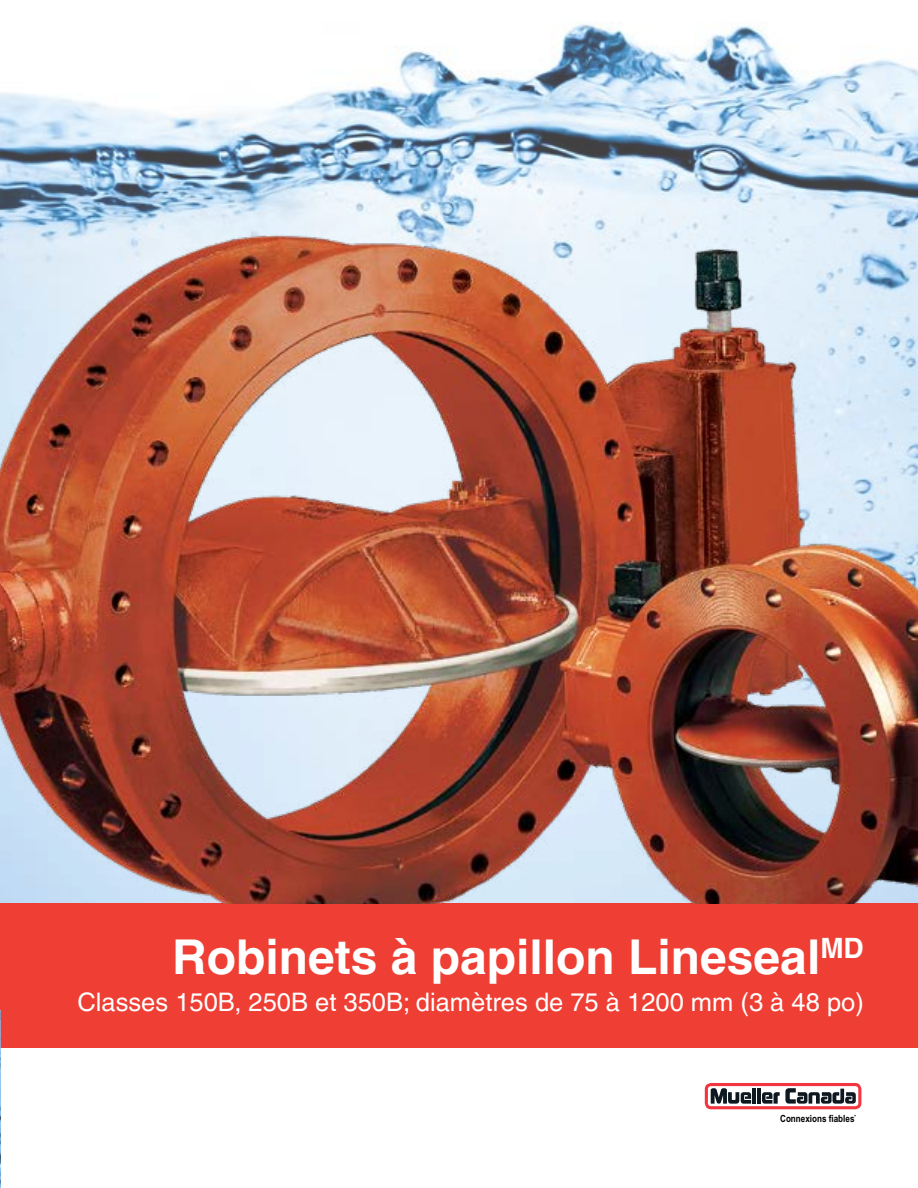
<style>
.page{position:relative;width:918px;height:1188px;background:#fff}
.page>*{position:absolute;margin:0;border:0;box-sizing:border-box;transform-origin:0 0}
.t1{font:700 48px "Helvetica LT Pro";color:#fff}
.t2{font:25.5px "Helvetica LT Pro";color:#fff}
.t3{font:700 9.9px "Arial Narrow";color:#000}
</style>
<div class="page">
<img style="left:1px;top:22px;width:917px;height:176px">
<div style="left:0;top:903px;width:918px;height:146px;background:#ef3e33"></div>
<svg style="left:704px;top:1082px;width:159px;height:28px"></svg>
<div style="left:705px;top:1083px;width:156px;height:26px;background:linear-gradient(to bottom,#f33843,#f33e48);border-radius:6px"></div>
<div style="left:708px;top:1086px;width:150px;height:20px;background:#fff;border-radius:3px"></div>
<hr style="left:757px;top:1088px;width:4px;height:16px;background:#0e1821">
<hr style="left:752px;top:1088px;width:4px;height:16px;background:#0e1821">
<svg style="left:711px;top:1088px;width:40px;height:16px"></svg>
<svg style="left:762px;top:1088px;width:94px;height:16px"></svg>
<img style="left:0;top:1011px;width:1px;height:177px">
<img style="left:0;top:198px;width:918px;height:706px">
<h1 class="t1" style="left:172px;top:928px;width:693px">Robinets à papillon Lineseal<sup>MD</sup></h1>
<p class="t2" style="left:78px;top:988px;width:788px">Classes 150B, 250B et 350B; diamètres de 75 à 1200 mm (3 à 48 po)</p>
<p class="t3" style="left:780px;top:1111px;width:76px">Connexions fiables</p>
</div>
